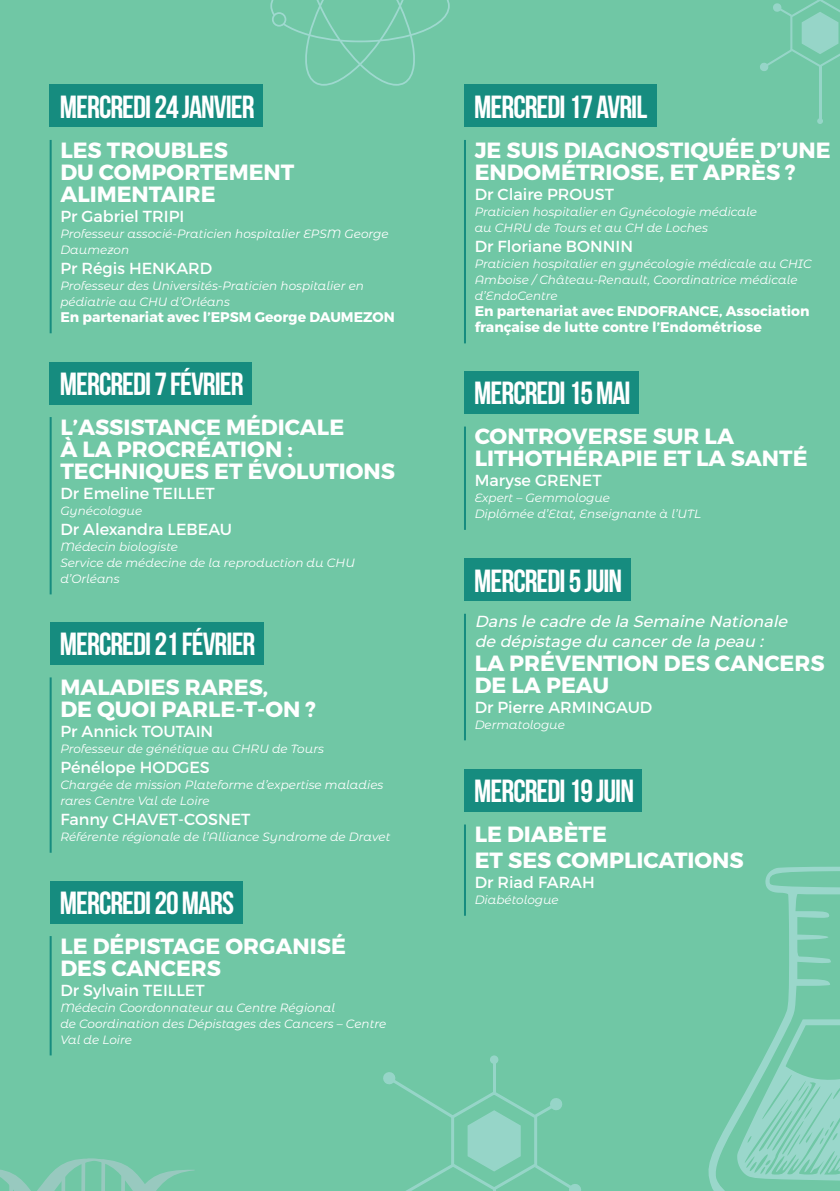
<style>
.page{position:relative;width:840px;height:1191px;background:#fff}
.page>*{position:absolute;margin:0;border:0;box-sizing:border-box;transform-origin:0 0}
.t1{font:700 32px "Bebas Neue";letter-spacing:-.03em;color:#fff}
.t2{font:700 22px/22px "Montserrat";color:#fff}
.t3{font:16px "Montserrat";color:#fff}
.t4{font:italic 500 16px/20px "Montserrat";color:#fff}
.t5{font:700 14px/16px "Montserrat";color:#fff}
.t6{font:italic 12px/16px "Montserrat Alternates";color:#fff}
</style>
<div class="page">
<div style="left:0;top:0;width:839px;height:1191px;background:#70c7a5"></div>
<hr style="left:50px;top:140px;width:2px;height:193px;background:#168c7f">
<hr style="left:463px;top:140px;width:2px;height:203px;background:#168c7f">
<hr style="left:50px;top:677px;width:2px;height:175px;background:#168c7f">
<hr style="left:463px;top:614px;width:2px;height:126px;background:#168c7f">
<hr style="left:50px;top:936px;width:2px;height:119px;background:#168c7f">
<hr style="left:463px;top:824px;width:2px;height:91px;background:#168c7f">
<hr style="left:50px;top:417px;width:2px;height:177px;background:#168c7f">
<hr style="left:463px;top:426px;width:2px;height:104px;background:#168c7f">
<div style="left:50px;top:85px;width:213px;height:42px;background:#168c7f"></div>
<div style="left:463px;top:85px;width:192px;height:42px;background:#168c7f"></div>
<div style="left:50px;top:622px;width:213px;height:42px;background:#168c7f"></div>
<div style="left:463px;top:558px;width:167px;height:43px;background:#168c7f"></div>
<div style="left:50px;top:881px;width:192px;height:42px;background:#168c7f"></div>
<div style="left:463px;top:769px;width:178px;height:42px;background:#168c7f"></div>
<div style="left:50px;top:362px;width:201px;height:42px;background:#168c7f"></div>
<div style="left:463px;top:371px;width:175px;height:42px;background:#168c7f"></div>
<svg style="left:270px;top:0;width:179px;height:86px"></svg>
<hr style="left:492px;top:1059px;width:3px;height:35px;background:#bee5ec">
<svg style="left:489px;top:1055px;width:9px;height:8px"></svg>
<svg style="left:383px;top:1071px;width:198px;height:120px"></svg>
<hr style="left:818px;top:67px;width:2px;height:54px;background:#bee5ec">
<svg style="left:817px;top:118px;width:5px;height:6px"></svg>
<svg style="left:760px;top:0;width:79px;height:72px"></svg>
<svg style="left:0;top:1158px;width:195px;height:33px"></svg>
<svg style="left:708px;top:866px;width:131px;height:325px"></svg>
<p class="t1" style="left:60px;top:89px;width:196px">MERCREDI 24 JANVIER</p>
<p class="t1" style="left:474px;top:89px;width:174px">MERCREDI 17 AVRIL</p>
<p class="t2" style="left:60px;top:139px;width:235px">LES TROUBLES<br>DU COMPORTEMENT<br>ALIMENTAIRE</p>
<p class="t3" style="left:60px;top:206px;width:125px">Pr Gabriel TRIPI</p>
<p class="t6" style="left:60px;top:225px;width:330px">Professeur associé-Praticien hospitalier EPSM George<br>Daumezon</p>
<p class="t3" style="left:60px;top:258px;width:153px">Pr Régis HENKARD</p>
<p class="t6" style="left:60px;top:277px;width:305px">Professeur des Universités-Praticien hospitalier en pédiatrie au CHU d’Orléans</p>
<p class="t5" style="left:60px;top:309px;width:336px">En partenariat avec l’EPSM George DAUMEZON</p>
<p class="t1" style="left:60px;top:366px;width:185px">MERCREDI 7 FÉVRIER</p>
<p class="t2" style="left:60px;top:416px;width:336px">L’ASSISTANCE MÉDICALE<br>À LA PROCRÉATION :<br>TECHNIQUES ET ÉVOLUTIONS</p>
<p class="t3" style="left:60px;top:483px;width:156px">Dr Emeline TEILLET</p>
<p class="t6" style="left:60px;top:502px;width:83px">Gynécologue</p>
<p class="t3" style="left:60px;top:519px;width:173px">Dr Alexandra LEBEAU</p>
<p class="t6" style="left:60px;top:538px;width:119px">Médecin biologiste</p>
<p class="t6" style="left:60px;top:554px;width:296px">Service de médecine de la reproduction du CHU d’Orléans</p>
<p class="t1" style="left:60px;top:626px;width:197px">MERCREDI 21 FÉVRIER</p>
<p class="t2" style="left:60px;top:677px;width:257px">MALADIES RARES,<br>DE QUOI PARLE-T-ON ?</p>
<p class="t3" style="left:60px;top:722px;width:154px">Pr Annick TOUTAIN</p>
<p class="t6" style="left:60px;top:740px;width:265px">Professeur de génétique au CHRU de Tours</p>
<p class="t3" style="left:60px;top:758px;width:151px">Pénélope HODGES</p>
<p class="t6" style="left:60px;top:776px;width:324px">Chargée de mission Plateforme d’expertise maladies rares Centre Val de Loire</p>
<p class="t3" style="left:60px;top:810px;width:191px">Fanny CHAVET-COSNET</p>
<p class="t6" style="left:60px;top:828px;width:331px">Référente régionale de l’Alliance Syndrome de Dravet</p>
<p class="t1" style="left:60px;top:885px;width:176px">MERCREDI 20 MARS</p>
<p class="t2" style="left:60px;top:935px;width:287px">LE DÉPISTAGE ORGANISÉ<br>DES CANCERS</p>
<p class="t3" style="left:60px;top:980px;width:146px">Dr Sylvain TEILLET</p>
<p class="t6" style="left:60px;top:999px;width:327px">Médecin Coordonnateur au Centre Régional<br>de Coordination des Dépistages des Cancers – Centre<br>Val de Loire</p>
<p class="t2" style="left:474px;top:139px;width:357px">JE SUIS DIAGNOSTIQUÉE D’UNE<br>ENDOMÉTRIOSE, ET APRÈS ?</p>
<p class="t3" style="left:474px;top:184px;width:141px">Dr Claire PROUST</p>
<p class="t6" style="left:474px;top:203px;width:284px">Praticien hospitalier en Gynécologie médicale au CHRU de Tours et au CH de Loches</p>
<p class="t3" style="left:474px;top:236px;width:160px">Dr Floriane BONNIN</p>
<p class="t6" style="left:474px;top:255px;width:338px">Praticien hospitalier en gynécologie médicale au CHIC<br>Amboise / Château-Renault, Coordinatrice médicale d’EndoCentre</p>
<p class="t5" style="left:474px;top:303px;width:336px">En partenariat avec ENDOFRANCE, Association française de lutte contre l’Endométriose</p>
<p class="t1" style="left:474px;top:376px;width:158px">MERCREDI 15 MAI</p>
<p class="t2" style="left:474px;top:426px;width:334px">CONTROVERSE SUR LA<br>LITHOTHÉRAPIE ET LA SANTÉ</p>
<p class="t3" style="left:474px;top:471px;width:128px">Maryse GRENET</p>
<p class="t6" style="left:474px;top:490px;width:137px">Expert – Gemmologue</p>
<p class="t6" style="left:474px;top:506px;width:228px">Diplômée d’Etat, Enseignante à l’UTL</p>
<p class="t1" style="left:474px;top:563px;width:149px">MERCREDI 5 JUIN</p>
<p class="t4" style="left:474px;top:610px;width:318px">Dansle cadre de la Semaine Nationale de dépistage du cancerde la peau :</p>
<p class="t2" style="left:474px;top:652px;width:351px">LA PRÉVENTION DES CANCERS<br>DE LA PEAU</p>
<p class="t3" style="left:474px;top:697px;width:179px">Dr Pierre ARMINGAUD</p>
<p class="t6" style="left:474px;top:716px;width:92px">Dermatologue</p>
<p class="t1" style="left:474px;top:773px;width:161px">MERCREDI 19 JUIN</p>
<p class="t2" style="left:474px;top:822px;width:270px;line-height:26px">LE DIABÈTE<br>ET SES COMPLICATIONS</p>
<p class="t3" style="left:474px;top:873px;width:121px">Dr Riad FARAH</p>
<p class="t6" style="left:474px;top:891px;width:86px">Diabétologue</p>
</div>
